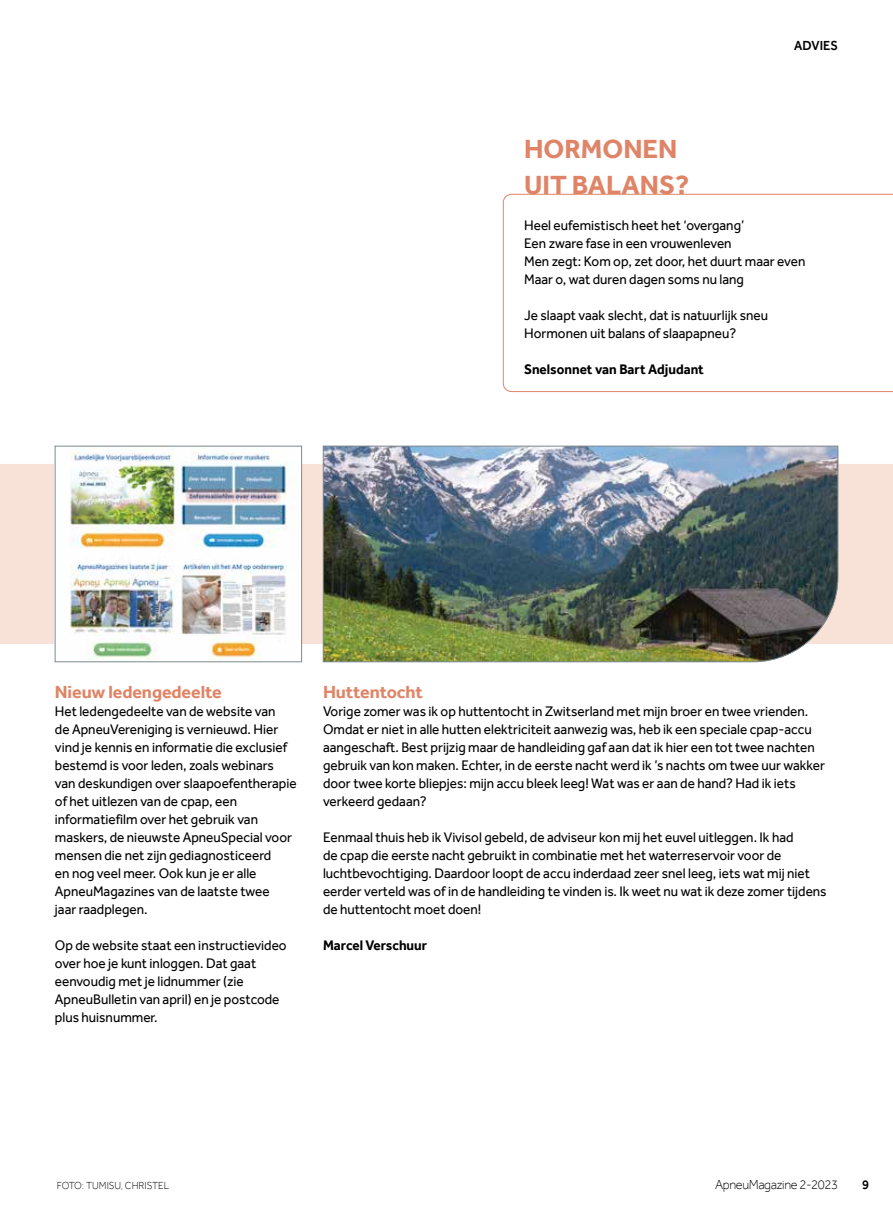
<style>
.page{position:relative;width:893px;height:1212px;background:#fff}
.page>*{position:absolute;margin:0;border:0;box-sizing:border-box;transform-origin:0 0}
.t1{font:700 27px/36px "Effra";color:#df8467}
.t2{font:700 18px "Effra";letter-spacing:-.005em;color:#df8467}
.t3{font:14.25px/18px "Effra";color:#000;scale:.95 1}
.t4{font:700 14.25px "Effra";color:#000;scale:.95 1}
.t5{font:300 13.5px "Effra";letter-spacing:-.03em;color:#000;scale:.95 1}
.t6{font:500 13.5px "Effra";color:#000;scale:.95 1}
.t7{font:300 10.5px "Effra";color:#000;scale:.95 1}
</style>
<div class="page">
<div style="left:0;top:464px;width:893px;height:180px;background:#f8e1d7"></div>
<svg style="left:502px;top:194px;width:391px;height:198px"></svg>
<img style="left:57px;top:452px;width:243px;height:208px">
<div style="left:55px;top:446px;width:247px;height:216px;border:1px solid #7c898d"></div>
<img style="left:323px;top:446px;width:515px;height:216px">
<h1 class="t1" style="left:524px;top:130px;width:167px">HORMONEN<br>UIT BALANS?</h1>
<p class="t6" style="left:794px;top:37px;width:48px">ADVIES</p>
<p class="t3" style="left:524px;top:216px;width:297px">Heel eufemistisch heet het ‘overgang’<br>Een zware fase in een vrouwenleven<br>Men zegt: Kom op, zet door, het duurt maar even Maar o, wat duren dagen soms nu lang</p>
<p class="t3" style="left:524px;top:306px;width:258px">Je slaapt vaak slecht, dat is natuurlijk sneu<br>Hormonen uit balans of slaapapneu?</p>
<p class="t4" style="left:524px;top:360px;width:191px">Snelsonnet van Bart Adjudant</p>
<p class="t2" style="left:55px;top:681px;width:168px">Nieuw ledengedeelte</p>
<p class="t3" style="left:55px;top:702px;width:256px">Het ledengedeelte van de website van<br>de ApneuVereniging is vernieuwd. Hier vind je kennis en informatie die exclusief bestemd is voor leden, zoals webinars van deskundigen over slaapoefentherapie of het uitlezen van de cpap, een informatiefilm over het gebruik van maskers, de nieuwste ApneuSpecial voor mensen die net zijn gediagnosticeerd<br>en nog veel meer. Ook kun je er alle ApneuMagazines van de laatste twee<br>jaar raadplegen.</p>
<p class="t3" style="left:55px;top:936px;width:245px">Op de website staat een instructievideo over hoe je kunt inloggen. Dat gaat eenvoudig met je lidnummer (zie<br>ApneuBulletin van april) en je postcode plus huisnummer.</p>
<p class="t2" style="left:323px;top:681px;width:102px">Huttentocht</p>
<p class="t3" style="left:323px;top:702px;width:530px">Vorige zomer was ik op huttentocht in Zwitserland met mijn broer en twee vrienden.<br>Omdat er niet in alle hutten elektriciteit aanwezig was, heb ik een speciale cpap-accu aangeschaft. Best prijzig maar de handleiding gaf aan dat ik hier een tot twee nachten gebruik van kon maken. Echter, in de eerste nacht werd ik ’s nachts om twee uur wakker door twee korte bliepjes: mijn accu bleek leeg! Wat was er aan de hand? Had ik iets verkeerd gedaan?</p>
<p class="t3" style="left:323px;top:828px;width:532px">Eenmaal thuis heb ik Vivisol gebeld, de adviseur kon mij het euvel uitleggen. Ik had<br>de cpap die eerste nacht gebruikt in combinatie met het waterreservoir voor de luchtbevochtiging. Daardoor loopt de accu inderdaad zeer snel leeg, iets wat mij niet eerder verteld was of in de handleiding te vinden is. Ik weet nu wat ik deze zomer tijdens de huttentocht moet doen!</p>
<p class="t4" style="left:323px;top:936px;width:111px">Marcel Verschuur</p>
<p class="t7" style="left:57px;top:1179px;width:120px">FOTO: TUMISU, CHRISTEL</p>
<p class="t5" style="left:715px;top:1176px;width:131px">ApneuMagazine 2-2023</p>
<p class="t6" style="left:862px;top:1176px;width:9px">9</p>
</div>
